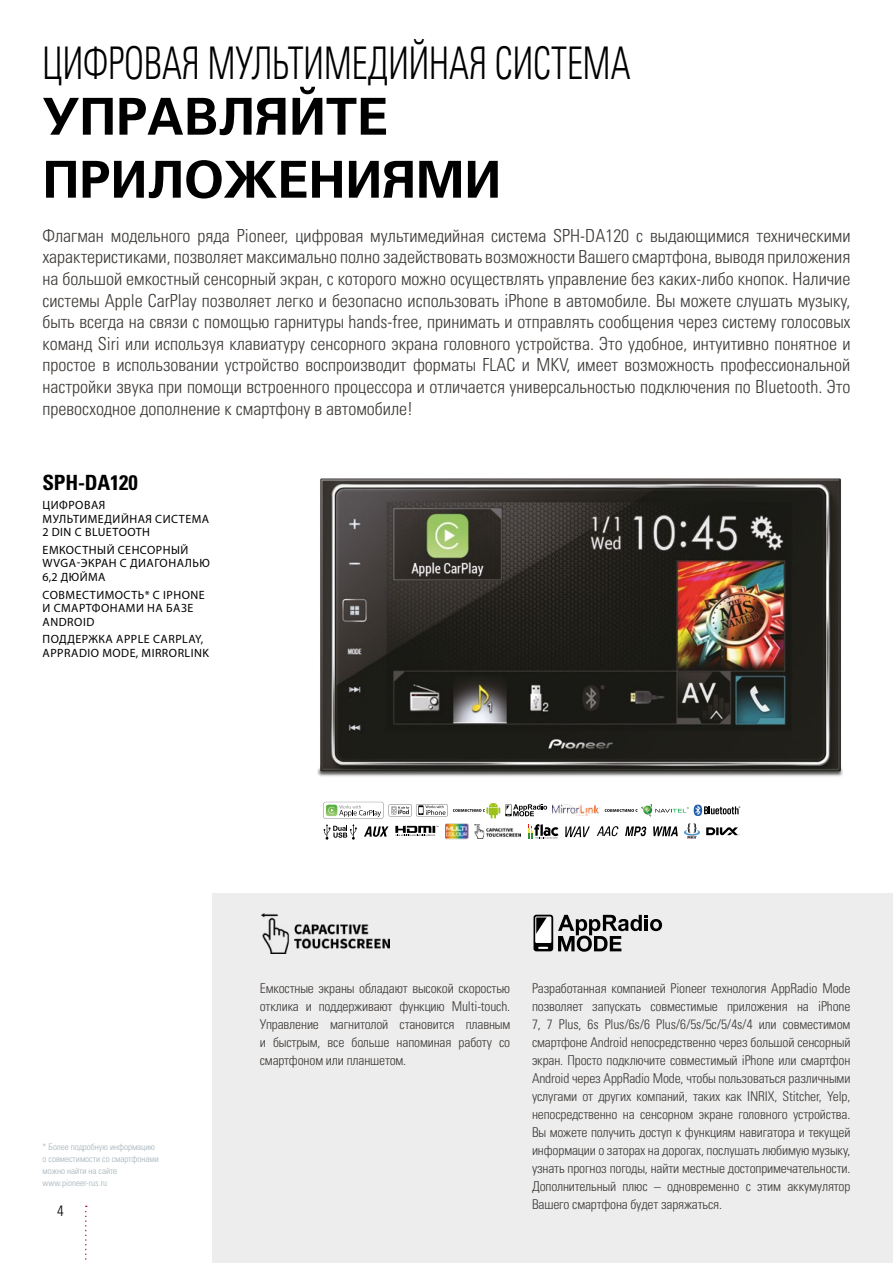
<style>
.page{position:relative;width:893px;height:1263px;background:#fff}
.page>*{position:absolute;margin:0;border:0;box-sizing:border-box;transform-origin:0 0}
.t1{font:700 51px/63px "Univers LTCYR 65";color:#000}
.t2{font:45px "Univers LTCYR 47 Light Cond";color:#000;scale:.8 1}
.t3{font:700 condensed 21px "Univers LT Std";letter-spacing:-.01em;color:#000}
.t4{font:18px/21.6px "Univers LTCYR 47 Light Cond";color:#3e3a37;text-align:justify}
.t5{font:300 condensed 15px "Univers LT Std";color:#000}
.t6{font:13.5px/18px "Univers LTCYR 47 Light Cond";letter-spacing:-.01em;color:#3e3a37;text-align:justify}
.t7{font:12px/13.5px "Myriad Pro";letter-spacing:.04em;color:#000}
.t8{font:9px/12px "Univers LTCYR 47 Light Cond";color:#a5b3b9}
</style>
<div class="page">
<img style="left:317px;top:478px;width:526px;height:299px">
<div style="left:213px;top:893px;width:680px;height:370px;background:#ededed"></div>
<svg style="left:533px;top:915px;width:129px;height:37px"></svg>
<img style="left:261px;top:913px;width:129px;height:41px">
<div style="left:323px;top:802px;width:61px;height:17px;background:#e4e4e4;border-radius:3px"></div>
<div style="left:324px;top:802px;width:59px;height:16px;background:#fff;border-radius:2px"></div>
<svg style="left:326px;top:805px;width:55px;height:12px"></svg>
<svg style="left:389px;top:802px;width:111px;height:16px"></svg>
<svg style="left:505px;top:804px;width:7px;height:12px"></svg>
<svg style="left:506px;top:804px;width:41px;height:12px"></svg>
<img style="left:552px;top:804px;width:48px;height:11px">
<svg style="left:605px;top:804px;width:135px;height:12px"></svg>
<svg style="left:324px;top:824px;width:33px;height:16px"></svg>
<svg style="left:364px;top:826px;width:25px;height:11px"></svg>
<svg style="left:395px;top:826px;width:43px;height:10px"></svg>
<img style="left:445px;top:823px;width:23px;height:17px">
<img style="left:475px;top:824px;width:46px;height:14px">
<svg style="left:528px;top:824px;width:30px;height:15px"></svg>
<svg style="left:565px;top:826px;width:25px;height:11px"></svg>
<svg style="left:597px;top:826px;width:21px;height:10px"></svg>
<svg style="left:625px;top:826px;width:21px;height:10px"></svg>
<svg style="left:653px;top:826px;width:25px;height:10px"></svg>
<img style="left:684px;top:824px;width:15px;height:15px">
<svg style="left:706px;top:827px;width:33px;height:8px"></svg>
<svg style="left:85px;top:1205px;width:2px;height:55px"></svg>
<h2 class="t2" style="left:43px;top:32px;width:737px">ЦИФРОВАЯ МУЛЬТИМЕДИЙНАЯ СИСТЕМА</h2>
<h1 class="t1" style="left:43px;top:83px;width:460px">УПРАВЛЯЙТЕ<br>ПРИЛОЖЕНИЯМИ</h1>
<p class="t4" style="left:43px;top:224px;width:809px">Флагман модельного ряда Pioneer, цифровая мультимедийная система SPH-DA120 с выдающимися техническими характеристиками, позволяет максимально полно задействовать возможности Вашего смартфона, выводя приложения на большой емкостный сенсорный экран, с которого можно осуществлять управление без каких-либо кнопок. Наличие системы Apple CarPlay позволяет легко и безопасно использовать iPhone в автомобиле. Вы можете слушать музыку, быть всегда на связи с помощью гарнитуры hands-free, принимать и отправлять сообщения через систему голосовых команд Siri или используя клавиатуру сенсорного экрана головного устройства. Это удобное, интуитивно понятное и простое в использовании устройство воспроизводит форматы FLAC и MKV, имеет возможность профессиональной настройки звука при помощи встроенного процессора и отличается универсальностью подключения по Bluetooth. Это превосходное дополнение к смартфону в автомобиле!</p>
<h3 class="t3" style="left:43px;top:469px;width:97px">SPH-DA120</h3>
<p class="t7" style="left:43px;top:498px;width:168px">ЦИФРОВАЯ<br>МУЛЬТИМЕДИЙНАЯ СИСТЕМА<br>2 DIN С BLUETOOTH</p>
<p class="t7" style="left:43px;top:543px;width:169px">ЕМКОСТНЫЙ СЕНСОРНЫЙ<br>WVGA-ЭКРАН С ДИАГОНАЛЬЮ<br>6,2 ДЮЙМА</p>
<p class="t7" style="left:43px;top:588px;width:164px">СОВМЕСТИМОСТЬ* С IPHONE<br>И СМАРТФОНАМИ НА БАЗЕ<br>ANDROID</p>
<p class="t7" style="left:43px;top:632px;width:168px">ПОДДЕРЖКА APPLE CARPLAY,<br>APPRADIO MODE, MIRRORLINK</p>
<p class="t8" style="left:43px;top:1141px;width:118px">* Более подробную информацию о совместимости со смартфонами можно найти на сайте www.pioneer-rus.ru</p>
<p class="t5" style="left:57px;top:1202px;width:8px">4</p>
<p class="t6" style="left:260px;top:978px;width:252px">Емкостные экраны обладают высокой скоростью отклика и поддерживают функцию Multi-touch.<br>Управление магнитолой становится плавным и быстрым, все больше напоминая работу со смартфоном или планшетом.</p>
<p class="t6" style="left:532px;top:978px;width:320px">Разработанная компанией Pioneer технология AppRadio Mode позволяет запускать совместимые приложения на iPhone 7, 7 Plus, 6s Plus/6s/6 Plus/6/5s/5c/5/4s/4 или совместимом смартфоне Android непосредственно через большой сенсорный экран. Просто подключите совместимый iPhone или смартфон Android через AppRadio Mode, чтобы пользоваться различными услугами от других компаний, таких как INRIX, Stitcher, Yelp, непосредственно на сенсорном экране головного устройства.<br>Вы можете получить доступ к функциям навигатора и текущей информации о заторах на дорогах, послушать любимую музыку, узнать прогноз погоды, найти местные достопримечательности.<br>Дополнительный плюс – одновременно с этим аккумулятор Вашего смартфона будет заряжаться.</p>
</div>
